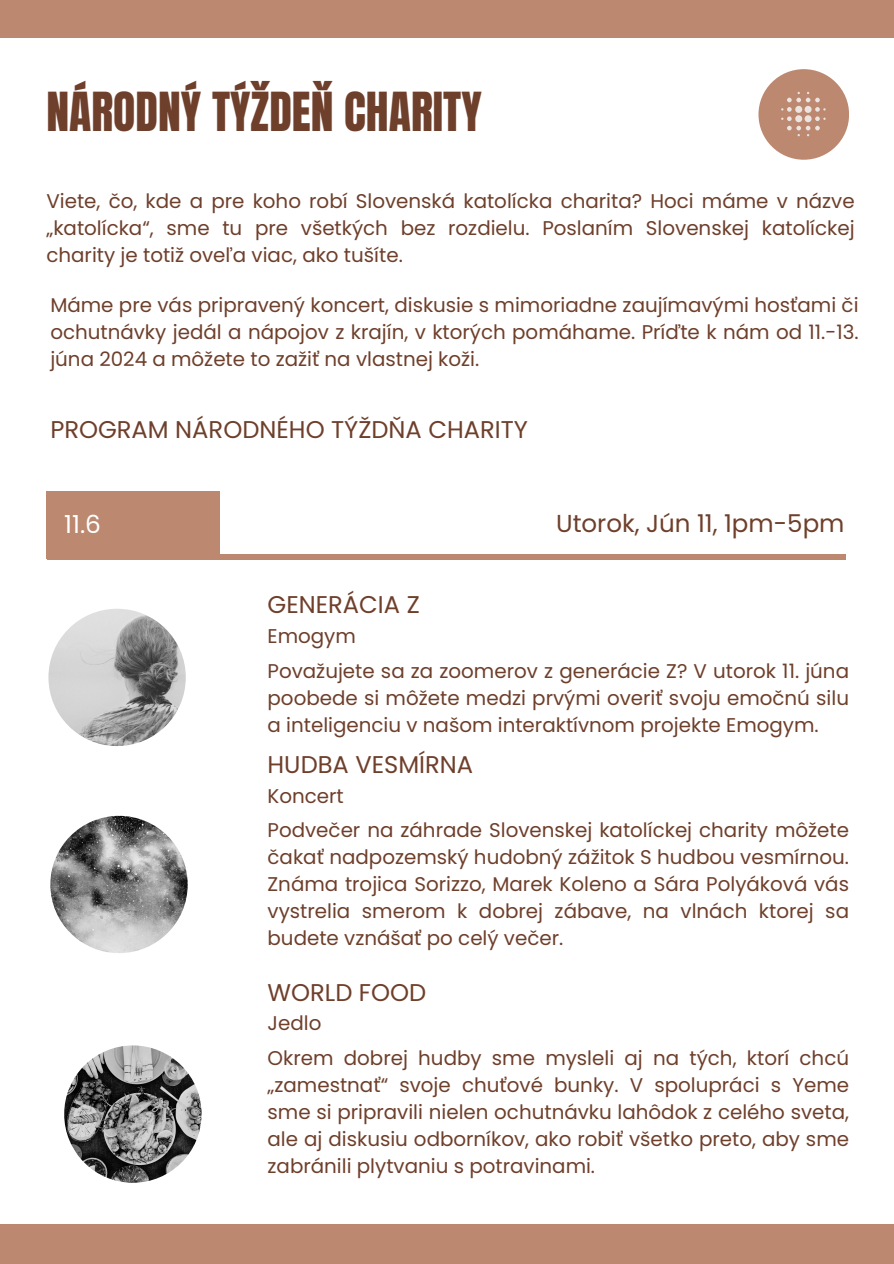
<style>
.page{position:relative;width:894px;height:1264px;background:#fff}
.page>*{position:absolute;margin:0;border:0;box-sizing:border-box;transform-origin:0 0}
.t1{font:45.75px "Anton";color:#6e3f2b}
.t2{font:24.75px "Poppins";color:#fff}
.t3{font:24.45px "Poppins";color:#6e3f2b}
.t4{font:24.15px "Poppins";color:#6e3f2b}
.t5{font:19.8px/27px "Poppins";color:#6e3f2b;text-align:justify}
</style>
<div class="page">
<div style="left:758px;top:69px;width:90px;height:90px;background:#bc8970;border-radius:50%"></div>
<svg style="left:781px;top:92px;width:44px;height:44px"></svg>
<div style="left:0;top:1224px;width:893px;height:39px;background:#bc8970"></div>
<div style="left:0;top:0;width:893px;height:38px;background:#bc8970"></div>
<div style="left:47px;top:554px;width:798px;height:5px;background:#bc8970"></div>
<div style="left:46px;top:491px;width:174px;height:68px;background:#bc8970"></div>
<img style="left:48px;top:608px;width:138px;height:138px;border-radius:50%">
<img style="left:50px;top:815px;width:138px;height:138px;border-radius:50%">
<img style="left:64px;top:1045px;width:137px;height:137px;border-radius:50%">
<p class="t1" style="left:46px;top:79px;width:436px">NÁRODNÝ TÝŽDEŇ CHARITY</p>
<p class="t5" style="left:46px;top:188px;width:809px">Viete, čo, kde a pre koho robí Slovenská katolícka charita? Hoci máme v názve „katolícka“, sme tu pre všetkých bez rozdielu. Poslaním Slovenskej katolíckej charity je totiž oveľa viac, ako tušíte.</p>
<h2 class="t5" style="left:50px;top:292px;width:809px">Máme pre vás pripravený koncert, diskusie s mimoriadne zaujímavými hosťami či ochutnávky jedál a nápojov z krajín, v ktorých pomáhame. Príďte k nám od 11.-13. júna 2024 a môžete to zažiť na vlastnej koži.</h2>
<h2 class="t4" style="left:50px;top:412px;width:479px">PROGRAM NÁRODNÉHO TÝŽDŇA CHARITY</h2>
<h3 class="t2" style="left:64px;top:506px;width:38px">11.6</h3>
<p class="t3" style="left:556px;top:506px;width:290px">Utorok, Jún 11, 1pm-5pm</p>
<p class="t4" style="left:267px;top:588px;width:154px">GENERÁCIA Z</p>
<p class="t5" style="left:267px;top:622px;width:90px">Emogym</p>
<h2 class="t5" style="left:267px;top:657px;width:583px">Považujete sa za zoomerov z generácie Z? V utorok 11. júna poobede si môžete medzi prvými overiť svoju emočnú silu a inteligenciu v našom interaktívnom projekte Emogym.</h2>
<p class="t4" style="left:267px;top:748px;width:207px">HUDBA VESMÍRNA</p>
<p class="t5" style="left:267px;top:782px;width:78px">Koncert</p>
<h2 class="t5" style="left:267px;top:817px;width:583px">Podvečer na záhrade Slovenskej katolíckej charity môžete čakať nadpozemský hudobný zážitok S hudbou vesmírnou.<br>Známa trojica Sorizzo, Marek Koleno a Sára Polyáková vás vystrelia smerom k dobrej zábave, na vlnách ktorej sa budete vznášať po celý večer.</h2>
<p class="t4" style="left:267px;top:975px;width:160px">WORLD FOOD</p>
<p class="t5" style="left:267px;top:1009px;width:55px">Jedlo</p>
<h2 class="t5" style="left:267px;top:1044px;width:583px">Okrem dobrej hudby sme mysleli aj na tých, ktorí chcú „zamestnať“ svoje chuťové bunky. V spolupráci s Yeme sme si pripravili nielen ochutnávku lahôdok z celého sveta, ale aj diskusiu odborníkov, ako robiť všetko preto, aby sme zabránili plytvaniu s potravinami.</h2>
</div>
